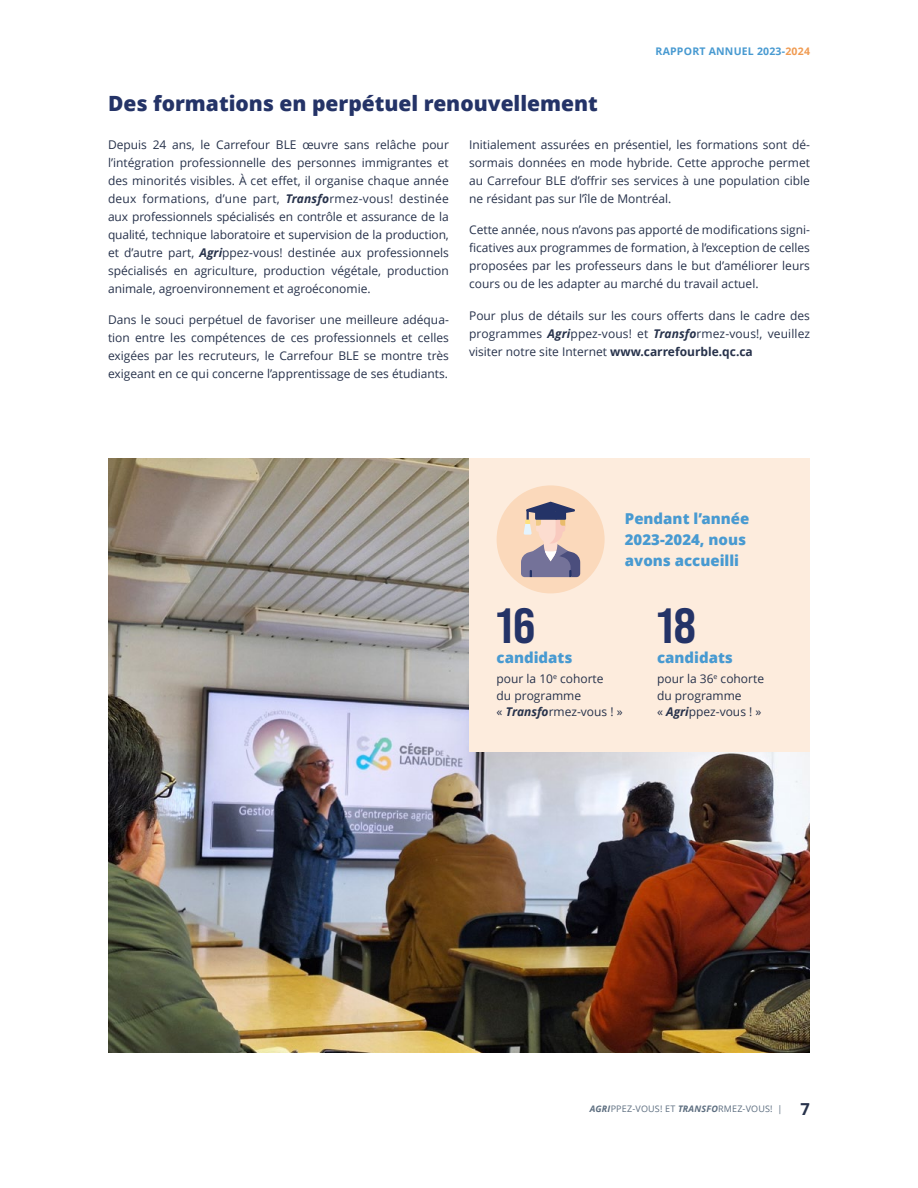
<style>
.page{position:relative;width:918px;height:1188px;background:#fff}
.page>*{position:absolute;margin:0;border:0;box-sizing:border-box;transform-origin:0 0}
.t1{font:49.5px "Bebas Neue Pro Sm E Eb";color:#243367}
.t2{font:800 21px "Open Sans";color:#243367}
.t3{font:800 15px/21px "Open Sans";color:#489ad1}
.t4{font:12px/18px "Open Sans";color:#27324b;text-align:justify}
.t5{font:700 10.5px "Open Sans";letter-spacing:.02em;color:#489ad1}
.t6{font:9px "Open Sans";letter-spacing:.02em;color:#5d6e80}
.s1{color:#f09b52}
.s2{font-weight:700;font-style:italic}
.s3{font-weight:700}
.s4{font-weight:700;font-size:16.5px;color:#27324b}
</style>
<div class="page">
<img style="left:108px;top:458px;width:702px;height:595px">
<div style="left:470px;top:458px;width:340px;height:294px;background:#fdecdd"></div>
<div style="left:497px;top:485px;width:108px;height:108px;background:#fbd9bb;border-radius:50%"></div>
<svg style="left:521px;top:502px;width:59px;height:75px"></svg>
<p class="t5" style="left:656px;top:43px;width:156px">RAPPORT ANNUEL 2023-<span class="s1">2024</span></p>
<h2 class="t2" style="left:108px;top:87px;width:491px">Des formations en perpétuel renouvellement</h2>
<p class="t4" style="left:108px;top:135px;width:342px">Depuis 24 ans, le Carrefour BLE œuvre sans relâche pour l’intégration professionnelle des personnes immigrantes et des minorités visibles. À cet effet, il organise chaque année deux formations, d’une part, <span class="s2">Transfo</span>rmez-vous! destinée aux professionnels spécialisés en contrôle et assurance de la qualité, technique laboratoire et supervision de la production, et d’autre part, <span class="s2">Agri</span>ppez-vous! destinée aux professionnels spécialisés en agriculture, production végétale, production animale, agroenvironnement et agroéconomie.</p>
<p class="t4" style="left:108px;top:311px;width:342px">Dans le souci perpétuel de favoriser une meilleure adéqua&shy;tion entre les compétences de ces professionnels et celles exigées par les recruteurs, le Carrefour BLE se montre très exigeant en ce qui concerne l’apprentissage de ses étudiants.</p>
<p class="t4" style="left:469px;top:135px;width:342px">Initialement assurées en présentiel, les formations sont dé&shy;sormais données en mode hybride. Cette approche permet au Carrefour BLE d’offrir ses services à une population cible ne résidant pas sur l’île de Montréal.</p>
<p class="t4" style="left:469px;top:221px;width:342px">Cette année, nous n’avons pas apporté de modifications signi&shy;ficatives aux programmes de formation, à l’exception de celles proposées par les professeurs dans le but d’améliorer leurs cours ou de les adapter au marché du travail actuel.</p>
<p class="t4" style="left:469px;top:306px;width:342px">Pour plus de détails sur les cours offerts dans le cadre des programmes <span class="s2">Agri</span>ppez-vous! et <span class="s2">Transfo</span>rmez-vous!, veuillez visiter notre site Internet <span class="s3">www.carrefourble.qc.ca</span></p>
<p class="t3" style="left:625px;top:507px;width:126px">Pendant l’année<br>2023-2024, nous avons accueilli</p>
<h1 class="t1" style="left:497px;top:596px;width:40px">16</h1>
<p class="t3" style="left:497px;top:646px;width:77px">candidats</p>
<p class="t4" style="left:497px;top:670px;width:128px;line-height:16.5px;text-align:left">pour la 10<sup>e</sup> cohorte<br>du programme<br>« <span class="s2">Transfo</span>rmez-vous ! »</p>
<h1 class="t1" style="left:657px;top:596px;width:40px">18</h1>
<p class="t3" style="left:657px;top:646px;width:77px">candidats</p>
<p class="t4" style="left:657px;top:670px;width:109px;line-height:16.5px;text-align:left">pour la 36<sup>e</sup> cohorte du programme<br>« <span class="s2">Agri</span>ppez-vous ! »</p>
<p class="t6" style="left:590px;top:1103px;width:222px"><span class="s2">AGRI</span>PPEZ-VOUS! ET <span class="s2">TRANSFO</span>RMEZ-VOUS! | <span class="s4">7</span></p>
</div>
